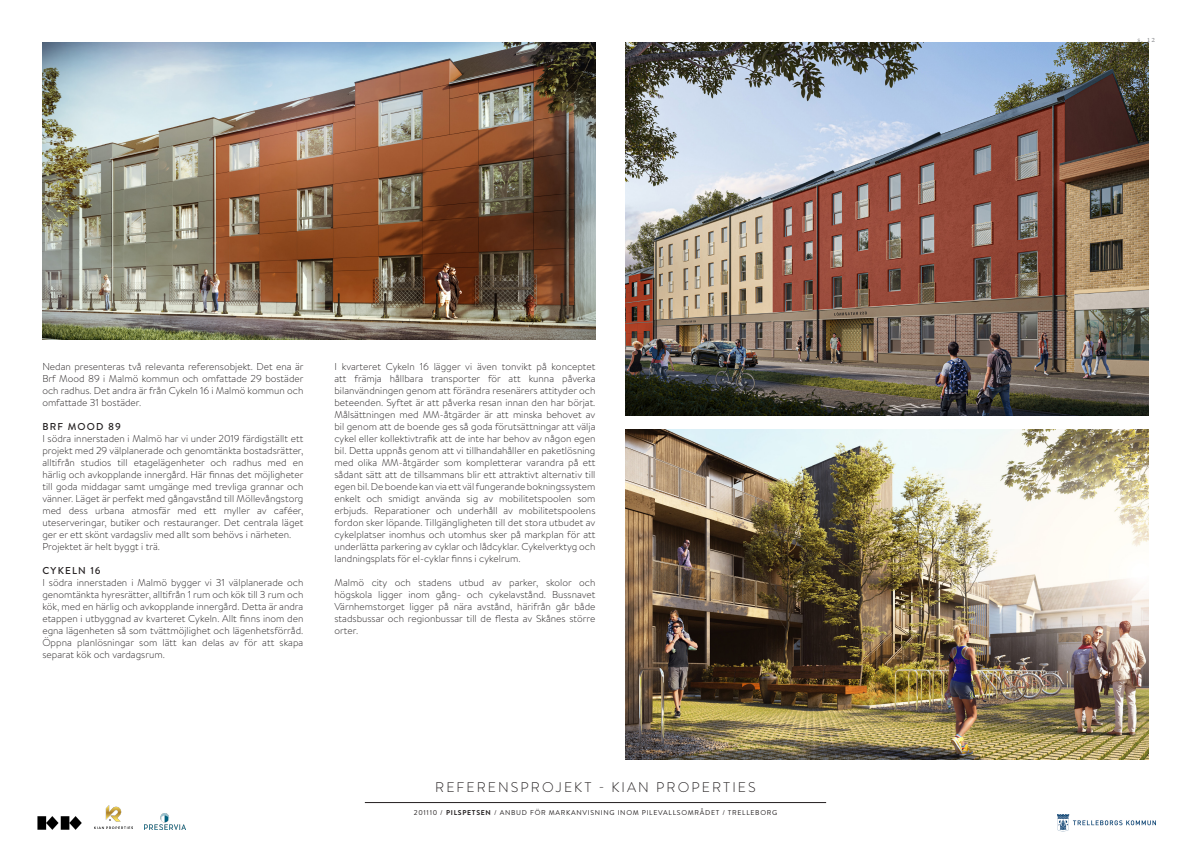
<style>
.page{position:relative;width:1191px;height:842px;background:#fff}
.page>*{position:absolute;margin:0;border:0;box-sizing:border-box;transform-origin:0 0}
.RUBRIK{font:300 14px "Brandon Text";letter-spacing:.15em;color:#231f20}
.Brödtext{font:300 10px/12px "Brandon Text";color:#231f20;text-align:justify}
.Rubrik_brödtext{font:500 10px "Brandon Text";letter-spacing:.12em;color:#231f20}
.t1{font:8px "Adobe Devanagari";color:#808285}
.t2{font:7px "Brandon Text";letter-spacing:.1em;color:#231f20}
.s1{font-weight:700}
</style>
<div class="page">
<img style="left:37px;top:817px;width:45px;height:13px">
<img style="left:94px;top:806px;width:38px;height:23px">
<img style="left:1057px;top:814px;width:98px;height:17px">
<hr style="left:365px;top:802px;width:461px;height:1px;background:#231f20">
<img style="left:144px;top:813px;width:42px;height:16px">
<img style="left:42px;top:43px;width:553px;height:296px">
<img style="left:625px;top:43px;width:523px;height:372px">
<img style="left:625px;top:429px;width:523px;height:331px">
<p class="Brödtext" style="left:42px;top:360px;width:263px">Nedan presenteras två relevanta referensobjekt. Det ena är Brf Mood 89 i Malmö kommun och omfattade 29 bostäder och radhus. Det andra är från Cykeln 16 i Malmö kommun och omfattade 31 bostäder.</p>
<p class="Rubrik_brödtext" style="left:42px;top:419px;width:80px">BRF MOOD 89</p>
<p class="Brödtext" style="left:42px;top:432px;width:263px">I södra innerstaden i Malmö har vi under 2019 färdigställt ett projekt med 29 välplanerade och genomtänkta bostadsrätter, alltifrån studios till etagelägenheter och radhus med en härlig och avkopplande innergård. Här finnas det möjligheter till goda middagar samt umgänge med trevliga grannar och vänner. Läget är perfekt med gångavstånd till Möllevångstorg med dess urbana atmosfär med ett myller av caféer, uteserveringar, butiker och restauranger. Det centrala läget ger er ett skönt vardagsliv med allt som behövs i närheten.</p>
<p class="Brödtext" style="left:42px;top:540px;width:119px">Projektet är helt byggt i trä.</p>
<p class="Rubrik_brödtext" style="left:42px;top:563px;width:60px">CYKELN 16</p>
<p class="Brödtext" style="left:42px;top:576px;width:262px">I södra innerstaden i Malmö bygger vi 31 välplanerade och genomtänkta hyresrätter, alltifrån 1 rum och kök till 3 rum och kök, med en härlig och avkopplande innergård. Detta är andra etappen i utbyggnad av kvarteret Cykeln. Allt finns inom den egna lägenheten så som tvättmöjlighet och lägenhetsförråd.<br>Öppna planlösningar som lätt kan delas av för att skapa separat kök och vardagsrum.</p>
<p class="Brödtext" style="left:334px;top:360px;width:262px">I kvarteret Cykeln 16 lägger vi även tonvikt på konceptet att främja hållbara transporter för att kunna påverka bilanvändningen genom att förändra resenärers attityder och beteenden. Syftet är att påverka resan innan den har börjat.<br>Målsättningen med MM-åtgärder är att minska behovet av bil genom att de boende ges så goda förutsättningar att välja cykel eller kollektivtrafik att de inte har behov av någon egen bil. Detta uppnås genom att vi tillhandahåller en paketlösning med olika MM-åtgärder som kompletterar varandra på ett sådant sätt att de tillsammans blir ett attraktivt alternativ till egen bil. De boende kan via ett väl fungerande bokningssystem enkelt och smidigt använda sig av mobilitetspoolen som erbjuds. Reparationer och underhåll av mobilitetspoolens fordon sker löpande. Tillgängligheten till det stora utbudet av cykelplatser inomhus och utomhus sker på markplan för att underlätta parkering av cyklar och lådcyklar. Cykelverktyg och landningsplats för el-cyklar finns i cykelrum.</p>
<p class="Brödtext" style="left:334px;top:576px;width:262px">Malmö city och stadens utbud av parker, skolor och högskola ligger inom gång- och cykelavstånd. Bussnavet Värnhemstorget ligger på nära avstånd, härifrån går både stadsbussar och regionbussar till de flesta av Skånes större orter.</p>
<p class="RUBRIK" style="left:435px;top:777px;width:322px">REFERENSPROJEKT - KIAN PROPERTIES</p>
<p class="t2" style="left:414px;top:808px;width:365px">201110 / <span class="s1">PILSPETSEN</span> / ANBUD FÖR MARKANVISNING INOM PILEVALLSOMRÅDET / TRELLEBORG</p>
<p class="t1" style="left:1137px;top:35px;width:19px">s. 12</p>
</div>
